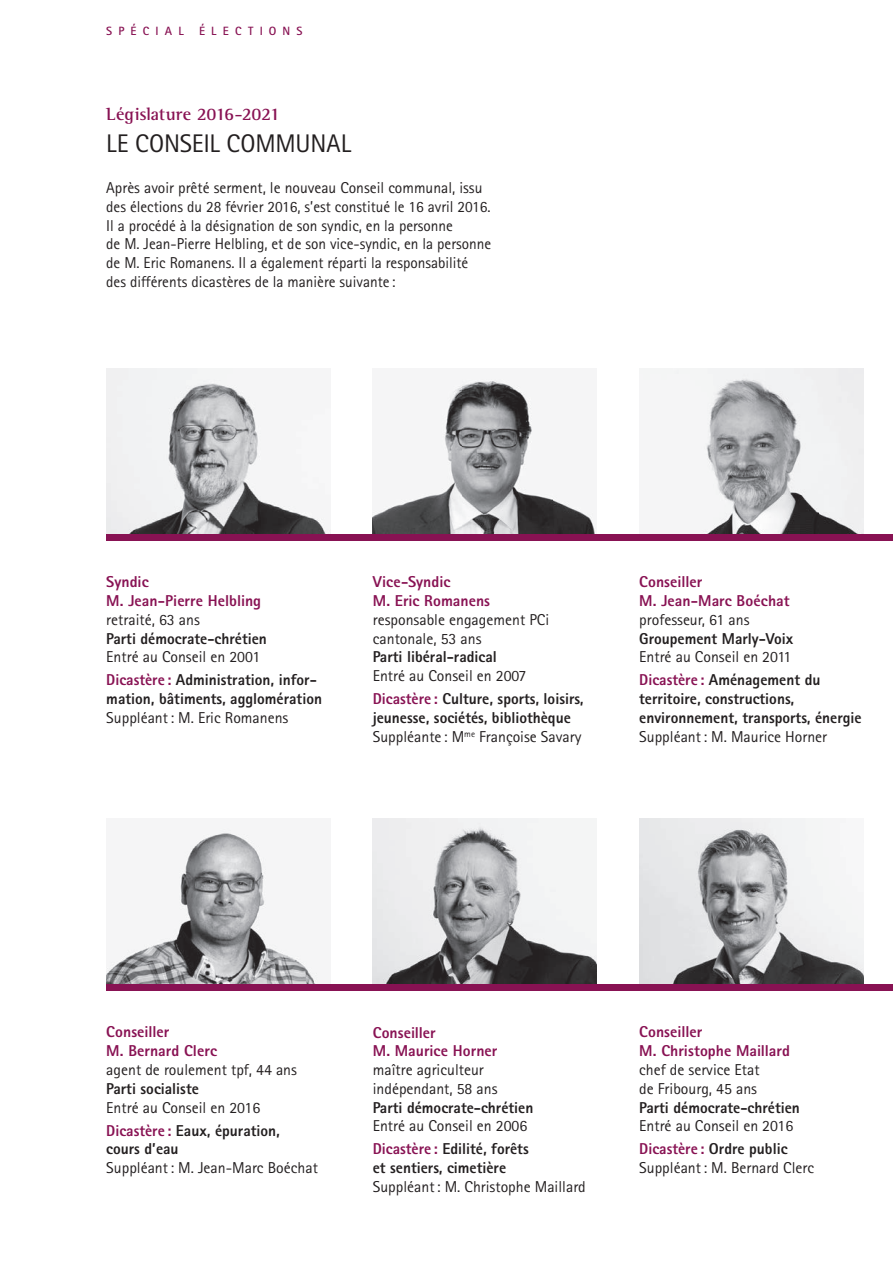
<style>
.page{position:relative;width:893px;height:1263px;background:#fff}
.page>*{position:absolute;margin:0;border:0;box-sizing:border-box;transform-origin:0 0}
.t1{font:25.5px "Rotis Sans Serif";letter-spacing:-.01em;color:#231f20}
.t2{font:700 18px "Rotis Semi Serif";letter-spacing:-.015em;color:#881253}
.t3{font:15.75px/18.8px "Rotis Sans Serif";color:#231f20}
.t4{font:800 15.75px/23px "Rotis Sans Serif";color:#231f20}
.t5{font:800 15.75px/18.8px "Rotis Sans Serif";color:#881253}
.t6{font:700 12px "Rotis Sans Serif";letter-spacing:.515em;color:#881253}
.s1{font-weight:400}
.s2{color:#881253}
.s3{font-weight:800;color:#881253}
.s4{font-weight:800}
</style>
<div class="page">
<img style="left:106px;top:369px;width:224px;height:166px">
<img style="left:373px;top:379px;width:224px;height:156px">
<img style="left:639px;top:369px;width:224px;height:166px">
<img style="left:639px;top:819px;width:224px;height:166px">
<img style="left:106px;top:828px;width:224px;height:157px">
<img style="left:373px;top:819px;width:224px;height:166px">
<div style="left:106px;top:535px;width:787px;height:6px;background:#881253"></div>
<div style="left:106px;top:985px;width:787px;height:6px;background:#881253"></div>
<p class="t6" style="left:106px;top:23px;width:79px">SPÉCIAL</p>
<p class="t6" style="left:199px;top:23px;width:105px">ÉLECTIONS</p>
<p class="t2" style="left:106px;top:103px;width:175px">Législature 2016-2021</p>
<h1 class="t1" style="left:106px;top:128px;width:246px">LE CONSEIL COMMUNAL</h1>
<p class="t3" style="left:106px;top:178px;width:386px">Après avoir prêté serment, le nouveau Conseil communal, issu des élections du 28 février 2016, s’est constitué le 16 avril 2016.<br>Il a procédé à la désignation de son syndic, en la personne<br>de M. Jean-Pierre Helbling, et de son vice-syndic, en la personne de M. Eric Romanens. Il a également réparti la responsabilité des différents dicastères de la manière suivante :</p>
<p class="t5" style="left:106px;top:572px;width:156px">Syndic<br>M. Jean-Pierre Helbling</p>
<p class="t3" style="left:106px;top:610px;width:95px">retraité, 63 ans</p>
<p class="t4" style="left:106px;top:627px;width:162px">Parti démocrate-chrétien</p>
<p class="t4" style="left:106px;top:645px;width:212px"><span class="s1">Entré au Conseil en 2001<br></span><span class="s2">Dicastère :</span> Administration, infor-</p>
<p class="t4" style="left:106px;top:687px;width:217px">mation, bâtiments, agglomération</p>
<p class="t3" style="left:106px;top:708px;width:184px">Suppléant : M. Eric Romanens</p>
<p class="t5" style="left:373px;top:572px;width:119px">Vice-Syndic<br>M. Eric Romanens</p>
<p class="t3" style="left:373px;top:610px;width:178px">responsable engagement PCi cantonale, 53 ans</p>
<p class="t4" style="left:373px;top:645px;width:125px">Parti libéral-radical</p>
<p class="t4" style="left:373px;top:664px;width:212px"><span class="s1">Entré au Conseil en 2007<br></span><span class="s2">Dicastère :</span> Culture, sports, loisirs,</p>
<p class="t4" style="left:373px;top:708px;width:210px;line-height:18.8px">jeunesse, sociétés, bibliothèque<br><span class="s1">Suppléante : M</span><sup>me</sup> <span class="s1">Françoise Savary</span></p>
<p class="t5" style="left:639px;top:572px;width:152px">Conseiller<br>M. Jean-Marc Boéchat</p>
<p class="t3" style="left:639px;top:610px;width:112px">professeur, 61 ans</p>
<p class="t4" style="left:639px;top:627px;width:156px">Groupement Marly-Voix</p>
<p class="t3" style="left:639px;top:645px;width:183px;line-height:23px">Entré au Conseil en 2011<br><span class="s3">Dicastère :</span> <span class="s4">Aménagement du</span></p>
<p class="t4" style="left:639px;top:689px;width:224px;line-height:18.8px">territoire, constructions, environnement, transports, énergie</p>
<p class="t3" style="left:639px;top:727px;width:189px">Suppléant : M. Maurice Horner</p>
<p class="t5" style="left:106px;top:1022px;width:112px">Conseiller<br>M. Bernard Clerc</p>
<p class="t3" style="left:106px;top:1060px;width:192px">agent de roulement tpf, 44 ans</p>
<p class="t4" style="left:106px;top:1077px;width:94px">Parti socialiste</p>
<p class="t3" style="left:106px;top:1095px;width:175px;line-height:23px">Entré au Conseil en 2016<br><span class="s3">Dicastère :</span> <span class="s4">Eaux, épuration,</span></p>
<p class="t4" style="left:106px;top:1137px;width:74px">cours d’eau</p>
<p class="t3" style="left:106px;top:1158px;width:213px">Suppléant : M. Jean-Marc Boéchat</p>
<p class="t5" style="left:373px;top:1022px;width:126px">Conseiller<br>M. Maurice Horner</p>
<p class="t3" style="left:373px;top:1060px;width:126px">maître agriculteur indépendant, 58 ans</p>
<p class="t4" style="left:373px;top:1095px;width:162px">Parti démocrate-chrétien</p>
<p class="t3" style="left:373px;top:1114px;width:157px;line-height:23px">Entré au Conseil en 2006<br><span class="s3">Dicastère :</span> <span class="s4">Edilité, forêts</span></p>
<p class="t4" style="left:373px;top:1156px;width:135px">et sentiers, cimetière</p>
<p class="t3" style="left:373px;top:1177px;width:215px">Suppléant : M. Christophe Maillard</p>
<p class="t5" style="left:639px;top:1022px;width:152px">Conseiller<br>M. Christophe Maillard</p>
<p class="t3" style="left:639px;top:1060px;width:122px">chef de service Etat de Fribourg, 45 ans</p>
<p class="t4" style="left:639px;top:1095px;width:162px">Parti démocrate-chrétien</p>
<p class="t3" style="left:639px;top:1114px;width:155px;line-height:23px">Entré au Conseil en 2016<br><span class="s3">Dicastère :</span> <span class="s4">Ordre public</span></p>
<p class="t3" style="left:639px;top:1158px;width:176px">Suppléant : M. Bernard Clerc</p>
</div>
